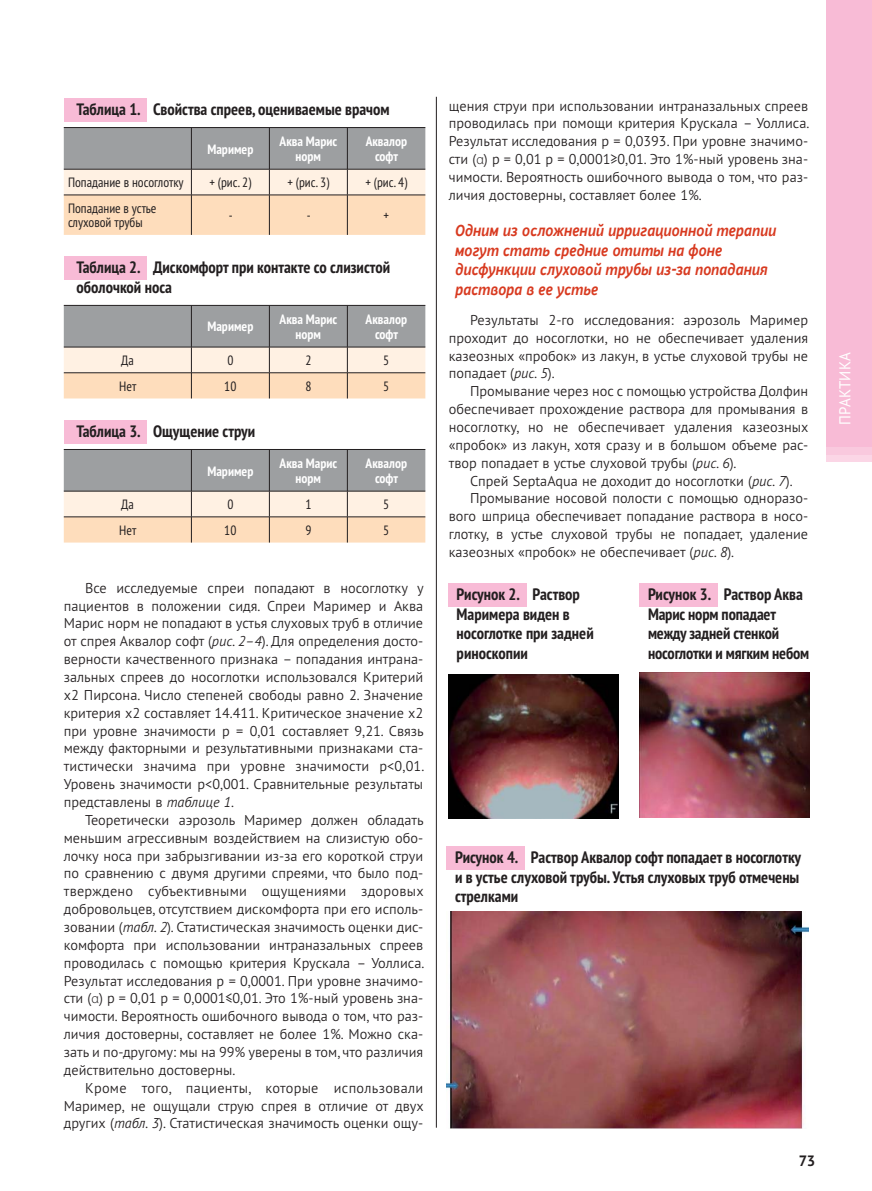
<style>
.page{position:relative;width:872px;height:1191px;background:#fff}
.page>*{position:absolute;margin:0;border:0;box-sizing:border-box;transform-origin:0 0}
.t1{font:italic 500 17.25px/19.5px "PF Highway Sans Pro";color:#d83a20;scale:.88 1}
.t2{font:700 condensed 16.5px/19.5px "PT Sans Pro";color:#231f20}
.t3{font:15.75px "PT Sans Pro";letter-spacing:.02em;color:#fff;scale:.95 1}
.t4{font:700 15px "PT Sans Pro";color:#231f20}
.t5{font:300 14.25px/17.9px "PT Sans Pro";color:#231f20;text-align:justify}
.t6{font:condensed 13.5px/14.2px "PT Sans Pro";color:#231f20}
.t7{font:700 condensed 13.5px/14.2px "PT Sans Pro";color:#fff;text-align:center}
.s1{font-style:italic}
.s2{font-family:"Myriad Pro"}
</style>
<div class="page">
<hr style="left:436px;top:97px;width:1px;height:1030px;background:#231f20">
<div style="left:826px;top:0;width:46px;height:446px;background:#f8bbd6"></div>
<div style="left:639px;top:583px;width:79px;height:23px;background:#f8bbd6"></div>
<img style="left:639px;top:672px;width:170px;height:145px">
<div style="left:446px;top:846px;width:79px;height:23px;background:#f8bbd6"></div>
<img style="left:446px;top:911px;width:362px;height:217px">
<div style="left:448px;top:583px;width:79px;height:23px;background:#f8bbd6"></div>
<img style="left:448px;top:674px;width:170px;height:144px">
<div style="left:64px;top:420px;width:83px;height:23px;background:#f8bbd6"></div>
<svg style="left:64px;top:450px;width:361px;height:92px;background:#cec2b6"></svg>
<hr style="left:64px;top:449px;width:361px;height:1px;background:#231f20">
<hr style="left:64px;top:491px;width:361px;height:1px;background:#231f20">
<div style="left:64px;top:256px;width:83px;height:24px;background:#f8bbd6"></div>
<svg style="left:64px;top:306px;width:361px;height:92px;background:#cec2b6"></svg>
<hr style="left:64px;top:305px;width:361px;height:1px;background:#231f20">
<hr style="left:64px;top:347px;width:361px;height:1px;background:#231f20">
<div style="left:64px;top:98px;width:83px;height:23px;background:#f8bbd6"></div>
<svg style="left:64px;top:128px;width:361px;height:107px;background:#d5c7b8"></svg>
<hr style="left:64px;top:195px;width:205px;height:1px;background:#231f20">
<hr style="left:191px;top:195px;width:1px;height:40px;background:#231f20">
<hr style="left:269px;top:195px;width:78px;height:1px;background:#231f20">
<hr style="left:269px;top:195px;width:1px;height:40px;background:#231f20">
<hr style="left:347px;top:195px;width:78px;height:1px;background:#231f20">
<hr style="left:347px;top:195px;width:1px;height:40px;background:#231f20">
<hr style="left:64px;top:127px;width:361px;height:1px;background:#231f20">
<hr style="left:64px;top:169px;width:361px;height:1px;background:#231f20">
<p class="t2" style="left:77px;top:99px;width:315px">Таблица 1. Свойства спреев, оцениваемые врачом</p>
<p class="t7" style="left:207px;top:142px;width:47px">Маример</p>
<p class="t7" style="left:280px;top:135px;width:59px">Аква Марис норм</p>
<p class="t7" style="left:366px;top:135px;width:43px">Аквалор софт</p>
<p class="t6" style="left:68px;top:177px;width:117px">Попадание в носоглотку</p>
<p class="t6" style="left:209px;top:177px;width:43px">+ (рис. 2)</p>
<p class="t6" style="left:287px;top:177px;width:43px">+ (рис. 3)</p>
<p class="t6" style="left:365px;top:177px;width:43px">+ (рис. 4)</p>
<p class="t6" style="left:68px;top:203px;width:90px">Попадание в устье слуховой трубы</p>
<p class="t6" style="left:229px;top:210px;width:5px">-</p>
<p class="t6" style="left:307px;top:210px;width:5px">-</p>
<p class="t6" style="left:383px;top:210px;width:7px">+</p>
<p class="t2" style="left:77px;top:258px;width:315px">Таблица 2. Дискомфорт при контакте со слизистой оболочкой носа</p>
<p class="t7" style="left:207px;top:320px;width:47px">Маример</p>
<p class="t7" style="left:280px;top:312px;width:59px">Аква Марис норм</p>
<p class="t7" style="left:366px;top:312px;width:43px">Аквалор софт</p>
<p class="t6" style="left:121px;top:355px;width:14px">Да</p>
<p class="t6" style="left:227px;top:355px;width:8px">0</p>
<p class="t6" style="left:305px;top:355px;width:8px">2</p>
<p class="t6" style="left:383px;top:355px;width:8px">5</p>
<p class="t6" style="left:119px;top:380px;width:19px">Нет</p>
<p class="t6" style="left:224px;top:380px;width:14px">10</p>
<p class="t6" style="left:305px;top:380px;width:8px">8</p>
<p class="t6" style="left:383px;top:380px;width:8px">5</p>
<p class="t2" style="left:77px;top:421px;width:180px">Таблица 3. Ощущение струи</p>
<p class="t7" style="left:207px;top:464px;width:47px">Маример</p>
<p class="t7" style="left:280px;top:456px;width:59px">Аква Марис норм</p>
<p class="t7" style="left:366px;top:456px;width:43px">Аквалор софт</p>
<p class="t6" style="left:121px;top:499px;width:14px">Да</p>
<p class="t6" style="left:227px;top:499px;width:8px">0</p>
<p class="t6" style="left:305px;top:499px;width:8px">1</p>
<p class="t6" style="left:383px;top:499px;width:8px">5</p>
<p class="t6" style="left:119px;top:524px;width:19px">Нет</p>
<p class="t6" style="left:224px;top:524px;width:14px">10</p>
<p class="t6" style="left:305px;top:524px;width:8px">9</p>
<p class="t6" style="left:383px;top:524px;width:8px">5</p>
<p class="t5" style="left:64px;top:580px;width:362px;text-indent:21px">Все исследуемые спреи попадают в носоглотку у пациентов в положении сидя. Спреи Маример и Аква Марис норм не попадают в устья слуховых труб в отличие от спрея Аквалор софт (<span class="s1">рис. 2–4</span>). Для определения досто&shy;верности качественного признака – попадания интрана&shy;зальных спреев до носоглотки использовался Критерий х2 Пирсона. Число степеней свободы равно 2. Значение критерия х2 составляет 14.411. Критическое значение х2 при уровне значимости р = 0,01 составляет 9,21. Связь между факторными и результативными признаками ста&shy;тистически значима при уровне значимости p&lt;0,01.<br>Уровень значимости р&lt;0,001. Сравнительные результаты представлены в <span class="s1">таблице 1</span>.</p>
<p class="t5" style="left:64px;top:812px;width:362px;text-indent:21px">Теоретически аэрозоль Маример должен обладать меньшим агрессивным воздействием на слизистую обо&shy;лочку носа при забрызгивании из-за его короткой струи по сравнению с двумя другими спреями, что было под&shy;тверждено субъективными ощущениями здоровых добровольцев, отсутствием дискомфорта при его исполь&shy;зовании (<span class="s1">табл. 2</span>). Статисти чес кая значимость оценки дис&shy;комфорта при использовании интраназальных спреев проводилась с помощью критерия Крускала – Уоллиса.<br>Результат исследования p = 0,0001. При уровне значимо&shy;сти (<span class="s2">α</span>) p = 0,01 p = 0,0001≤0,01. Это 1%-ный уровень зна&shy;чимости. Вероятность ошибочного вывода о том, что раз&shy;личия достоверны, составляет не более 1%. Можно ска&shy;зать и по-другому: мы на 99% уверены в том, что различия действительно достоверны.</p>
<p class="t5" style="left:64px;top:1080px;width:361px;text-indent:21px">Кроме того, пациенты, которые использовали Маример, не ощущали струю спрея в отличие от двух других (<span class="s1">табл. 3</span>). Статистическая значимость оценки ощу-</p>
<p class="t5" style="left:449px;top:98px;width:362px">щения струи при использовании интраназальных спреев проводилась при помощи критерия Крускала – Уоллиса.<br>Результат исследования p = 0,0393. При уровне значимо&shy;сти (<span class="s2">α</span>) p = 0,01 p = 0,0001≥0,01. Это 1%-ный уровень зна&shy;чимости. Вероятность ошибочного вывода о том, что раз&shy;личия достоверны, составляет более 1%.</p>
<p class="t1" style="left:455px;top:222px;width:366px">Одним из осложнений ирригационной терапии могут стать средние отиты на фоне дисфункции слуховой трубы из-за попадания раствора в ее устье</p>
<p class="t5" style="left:449px;top:312px;width:361px;text-indent:21px">Результаты 2-го исследования: аэрозоль Маример проходит до носоглотки, но не обеспечивает удаления казеозных «пробок» из лакун, в устье слуховой трубы не попадает (<span class="s1">рис. 5</span>).</p>
<p class="t5" style="left:449px;top:384px;width:361px;text-indent:21px">Промывание через нос с помощью устройства Долфин обеспечивает прохождение раствора для промывания в носоглотку, но не обеспечивает удаления казеозных «пробок» из лакун, хотя сразу и в большом объеме рас&shy;твор попадает в устье слуховой трубы (<span class="s1">рис. 6</span>).</p>
<p class="t5" style="left:470px;top:473px;width:324px">Спрей SeptaAqua не доходит до носоглотки (<span class="s1">рис. 7</span>).</p>
<p class="t5" style="left:470px;top:491px;width:340px">Промывание носовой полости с помощью одноразо-</p>
<p class="t5" style="left:449px;top:509px;width:361px">вого шприца обеспечивает попадание раствора в носо-</p>
<p class="t5" style="left:449px;top:527px;width:361px">глотку, в устье слуховой трубы не попадает, удаление</p>
<p class="t5" style="left:449px;top:545px;width:287px">казеозных «пробок» не обеспечивает (<span class="s1">рис. 8</span>).</p>
<p class="t2" style="left:648px;top:584px;width:163px">Рисунок 3. Раствор Аква<br>Марис норм попадает между задней стенкой носоглотки и мягким небом</p>
<p class="t2" style="left:456px;top:584px;width:139px">Рисунок 2. Раствор<br>Маримера виден в носоглотке при задней риноскопии</p>
<p class="t3" style="left:835px;top:425px;width:79px;rotate:-90deg">ПРАКТИКА</p>
<p class="t2" style="left:455px;top:848px;width:347px;text-align:justify">Рисунок 4. Раствор Аквалор софт попадает в носоглотку и в устье слуховой трубы. Устья слуховых труб отмечены стрелками</p>
<p class="t4" style="left:799px;top:1155px;width:18px">73</p>
</div>
